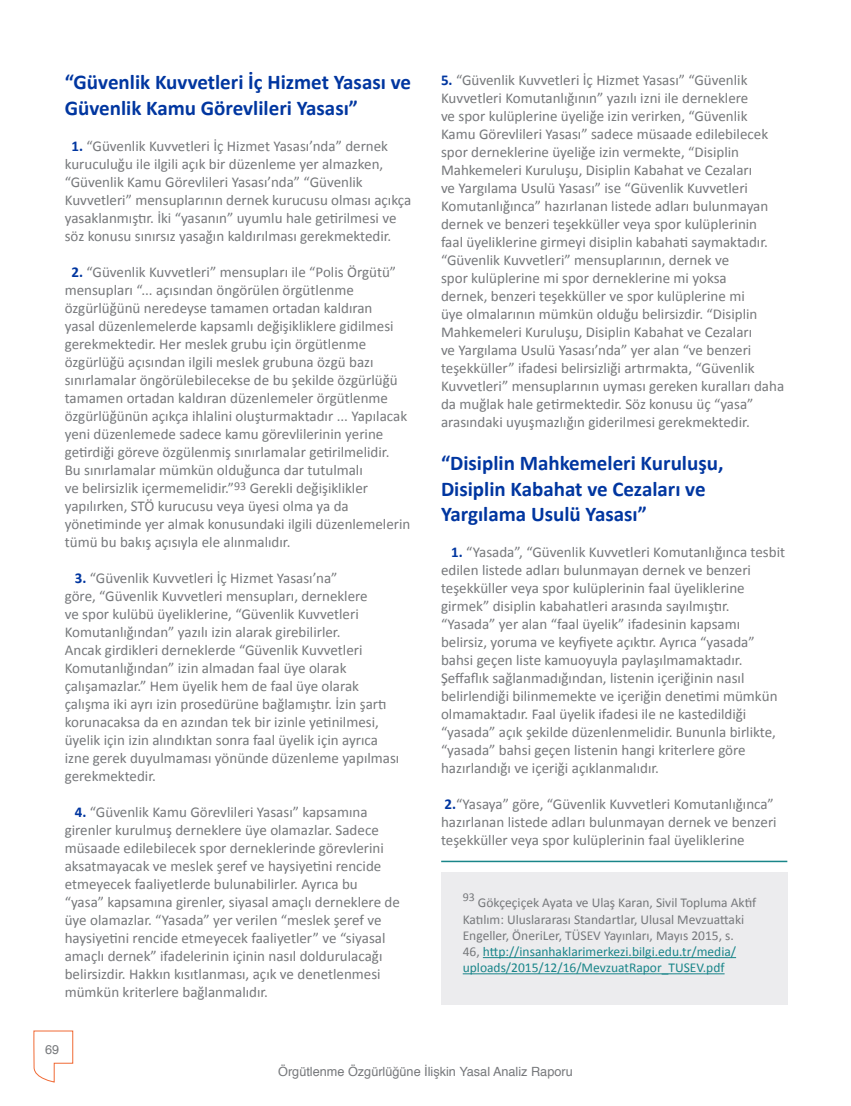
<style>
.page{position:relative;width:851px;height:1106px;background:#fff}
.page>*{position:absolute;margin:0;border:0;box-sizing:border-box;transform-origin:0 0}
.t1{font:700 21px/25.2px "Calibri";color:#0036a0}
.t2{font:15px/18px "Calibri";color:#76787b}
.t3{font:13.5px/16.2px "Calibri";color:#76787b}
.t4{font:13.5px/16.2px "Calibri";color:#198589}
.t5{font:12.75px "Helvetica";color:#76787b}
.s1{font-weight:700;color:#0036a0}
.s2{color:#76787b}
</style>
<div class="page">
<svg style="left:33px;top:1030px;width:41px;height:53px"></svg>
<div style="left:441px;top:872px;width:346px;height:132px;background:#ececee"></div>
<hr style="left:483px;top:957px;width:253px;height:1px;background:#198589">
<hr style="left:462px;top:973px;width:262px;height:1px;background:#198589">
<hr style="left:441px;top:860px;width:346px;height:2px;background:#198589">
<p class="t1" style="left:65px;top:70px;width:347px">“Güvenlik Kuvvetleri İç Hizmet Yasası ve<br>Güvenlik Kamu Görevlileri Yasası”</p>
<p class="t2" style="left:65px;top:137px;width:348px;text-indent:7px"><span class="s1">1.</span> “Güvenlik Kuvvetleri İç Hizmet Yasası’nda” dernek kuruculuğu ile ilgili açık bir düzenleme yer almazken, “Güvenlik Kamu Görevlileri Yasası’nda” “Güvenlik Kuvvetleri” mensuplarının dernek kurucusu olması açıkça yasaklanmıştır. İki “yasanın” uyumlu hale getirilmesi ve söz konusu sınırsız yasağın kaldırılması gerekmektedir.</p>
<p class="t2" style="left:65px;top:263px;width:347px;text-indent:7px"><span class="s1">2.</span> “Güvenlik Kuvvetleri” mensupları ile “Polis Örgütü” mensupları “... açısından öngörülen örgütlenme özgürlüğünü neredeyse tamamen ortadan kaldıran<br>yasal düzenlemelerde kapsamlı değişikliklere gidilmesi gerekmektedir. Her meslek grubu için örgütlenme özgürlüğü açısından ilgili meslek grubuna özgü bazı sınırlamalar öngörülebilecekse de bu şekilde özgürlüğü tamamen ortadan kaldıran düzenlemeler örgütlenme özgürlüğünün açıkça ihlalini oluşturmaktadır ... Yapılacak yeni düzenlemede sadece kamu görevlilerinin yerine getirdiği göreve özgülenmiş sınırlamalar getirilmelidir.<br>Bu sınırlamalar mümkün olduğunca dar tutulmalı<br>ve belirsizlik içermemelidir.”<sup>93</sup> Gerekli değişiklikler yapılırken, STÖ kurucusu veya üyesi olma ya da yönetiminde yer almak konusundaki ilgili düzenlemelerin tümü bu bakış açısıyla ele alınmalıdır.</p>
<p class="t2" style="left:65px;top:569px;width:336px;text-indent:10px"><span class="s1">3.</span> “Güvenlik Kuvvetleri İç Hizmet Yasası’na”<br>göre, “Güvenlik Kuvvetleri mensupları, derneklere<br>ve spor kulübü üyeliklerine, “Güvenlik Kuvvetleri Komutanlığından” yazılı izin alarak girebilirler.<br>Ancak girdikleri derneklerde “Güvenlik Kuvvetleri Komutanlığından” izin almadan faal üye olarak çalışamazlar.” Hem üyelik hem de faal üye olarak çalışma iki ayrı izin prosedürüne bağlamıştır. İzin şartı korunacaksa da en azından tek bir izinle yetinilmesi, üyelik için izin alındıktan sonra faal üyelik için ayrıca izne gerek duyulmaması yönünde düzenleme yapılması gerekmektedir.</p>
<p class="t2" style="left:65px;top:803px;width:336px;text-indent:10px"><span class="s1">4.</span> “Güvenlik Kamu Görevlileri Yasası” kapsamına girenler kurulmuş derneklere üye olamazlar. Sadece müsaade edilebilecek spor derneklerinde görevlerini aksatmayacak ve meslek şeref ve haysiyetini rencide etmeyecek faaliyetlerde bulunabilirler. Ayrıca bu “yasa” kapsamına girenler, siyasal amaçlı derneklere de üye olamazlar. “Yasada” yer verilen “meslek şeref ve haysiyetini rencide etmeyecek faaliyetler” ve “siyasal amaçlı dernek” ifadelerinin içinin nasıl doldurulacağı belirsizdir. Hakkın kısıtlanması, açık ve denetlenmesi mümkün kriterlere bağlanmalıdır.</p>
<p class="t5" style="left:45px;top:1039px;width:16px">69</p>
<p class="t2" style="left:441px;top:71px;width:344px"><span class="s1">5.</span> “Güvenlik Kuvvetleri İç Hizmet Yasası” “Güvenlik Kuvvetleri Komutanlığının” yazılı izni ile derneklere<br>ve spor kulüplerine üyeliğe izin verirken, “Güvenlik Kamu Görevlileri Yasası” sadece müsaade edilebilecek spor derneklerine üyeliğe izin vermekte, “Disiplin Mahkemeleri Kuruluşu, Disiplin Kabahat ve Cezaları<br>ve Yargılama Usulü Yasası” ise “Güvenlik Kuvvetleri Komutanlığınca” hazırlanan listede adları bulunmayan dernek ve benzeri teşekküller veya spor kulüplerinin<br>faal üyeliklerine girmeyi disiplin kabahati saymaktadır. “Güvenlik Kuvvetleri” mensuplarının, dernek ve<br>spor kulüplerine mi spor derneklerine mi yoksa<br>dernek, benzeri teşekküller ve spor kulüplerine mi<br>üye olmalarının mümkün olduğu belirsizdir. “Disiplin Mahkemeleri Kuruluşu, Disiplin Kabahat ve Cezaları<br>ve Yargılama Usulü Yasası’nda” yer alan “ve benzeri teşekküller” ifadesi belirsizliği artırmakta, “Güvenlik Kuvvetleri” mensuplarının uyması gereken kuralları daha da muğlak hale getirmektedir. Söz konusu üç “yasa” arasındaki uyuşmazlığın giderilmesi gerekmektedir.</p>
<p class="t1" style="left:441px;top:451px;width:284px">“Disiplin Mahkemeleri Kuruluşu,<br>Disiplin Kabahat ve Cezaları ve<br>Yargılama Usulü Yasası”</p>
<p class="t2" style="left:441px;top:543px;width:345px;text-indent:10px"><span class="s1">1.</span> “Yasada”, “Güvenlik Kuvvetleri Komutanlığınca tesbit edilen listede adları bulunmayan dernek ve benzeri teşekküller veya spor kulüplerinin faal üyeliklerine girmek” disiplin kabahatleri arasında sayılmıştır. “Yasada” yer alan “faal üyelik” ifadesinin kapsamı belirsiz, yoruma ve keyfiyete açıktır. Ayrıca “yasada” bahsi geçen liste kamuoyuyla paylaşılmamaktadır.<br>Şeffaflık sağlanmadığından, listenin içeriğinin nasıl belirlendiği bilinmemekte ve içeriğin denetimi mümkün olmamaktadır. Faal üyelik ifadesi ile ne kastedildiği “yasada” açık şekilde düzenlenmelidir. Bununla birlikte, “yasada” bahsi geçen listenin hangi kriterlere göre hazırlandığı ve içeriği açıklanmalıdır.</p>
<p class="t2" style="left:441px;top:795px;width:337px"><span class="s1">2.</span>“Yasaya” göre, “Güvenlik Kuvvetleri Komutanlığınca” hazırlanan listede adları bulunmayan dernek ve benzeri teşekküller veya spor kulüplerinin faal üyeliklerine</p>
<p class="t3" style="left:462px;top:895px;width:295px"><sup>93</sup> Gökçeçiçek Ayata ve Ulaş Karan, Sivil Topluma Aktı̇f<br>Katılım: Uluslararası Standartlar, Ulusal Mevzuattakı̇<br>Engeller, ÖnerıLer, TÜSEV Yayınları, Mayıs 2015, s.</p>
<p class="t4" style="left:462px;top:927px;width:275px;text-indent:82px"><span class="s2">̇<br>46,</span> http://insanhaklarimerkezi.bilgi.edu.tr/media/ uploads/2015/12/16/MevzuatRapor_TUSEV.pdf</p>
<p class="t5" style="left:278px;top:1061px;width:296px">Örgütlenme Özgürlüğüne İlişkin Yasal Analiz Raporu</p>
</div>
